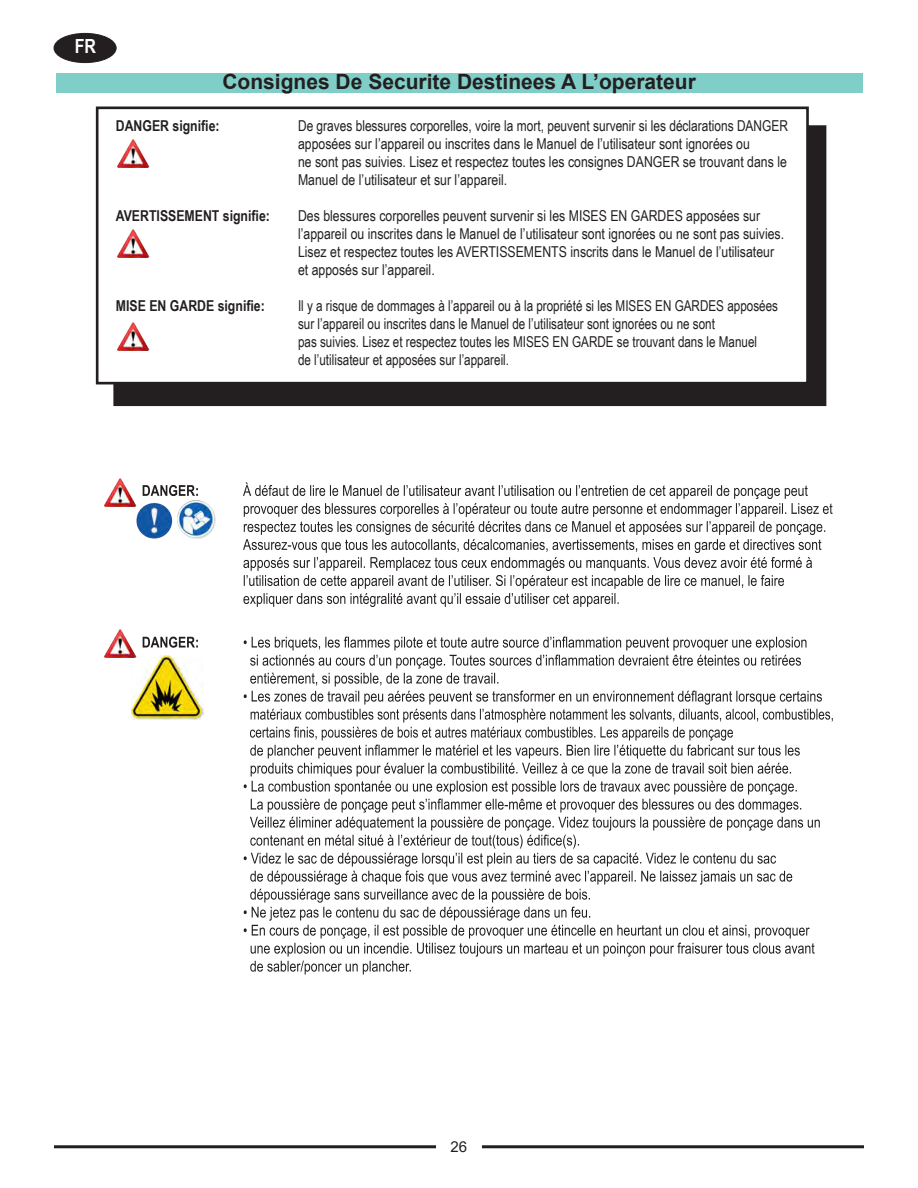
<style>
.page{position:relative;width:918px;height:1188px;background:#fff}
.page>*{position:absolute;margin:0;border:0;box-sizing:border-box;transform-origin:0 0}
.t1{font:700 21px "Arial";color:#231f20}
.t2{font:700 19.5px "Arial Narrow";color:#fff}
.t3{font:15px "Arial Narrow";color:#231f20}
.t4{font:15px "Arial Narrow";color:#231f20;scale:.95 1}
.t5{font:700 15px "Arial Narrow";color:#231f20}
.t6{font:15px "Arial";color:#231f20}
</style>
<div class="page">
<hr style="left:54px;top:1145px;width:382px;height:3px;background:#231f20">
<hr style="left:482px;top:1145px;width:382px;height:3px;background:#231f20">
<div style="left:54px;top:33px;width:62px;height:30px;background:#231f20;border-radius:50%"></div>
<div style="left:54px;top:33px;width:63px;height:30px;border:1px solid #231f20;border-radius:50%"></div>
<div style="left:56px;top:74px;width:807px;height:19px;background:#80cec8"></div>
<div style="left:114px;top:126px;width:712px;height:279px;background:#231f20"></div>
<div style="left:97px;top:108px;width:711px;height:275px;background:#fff"></div>
<div style="left:96px;top:107px;width:713px;height:277px;border:3px solid #231f20"></div>
<img style="left:117px;top:139px;width:33px;height:28px">
<img style="left:117px;top:229px;width:33px;height:28px">
<img style="left:117px;top:323px;width:33px;height:28px">
<svg style="left:143px;top:637px;width:690px;height:338px"></svg>
<svg style="left:143px;top:482px;width:690px;height:125px"></svg>
<img style="left:105px;top:478px;width:30px;height:28px">
<img style="left:177px;top:500px;width:39px;height:38px">
<img style="left:135px;top:501px;width:40px;height:37px">
<img style="left:132px;top:655px;width:72px;height:65px">
<img style="left:105px;top:630px;width:32px;height:28px">
<p class="t2" style="left:75px;top:31px;width:23px">FR</p>
<p class="t1" style="left:222px;top:67px;width:475px">Consignes De Securite Destinees A L’operateur</p>
<p class="t5" style="left:116px;top:114px;width:105px">DANGER signifie:</p>
<p class="t3" style="left:298px;top:114px;width:492px">De graves blessures corporelles, voire la mort, peuvent survenir si les déclarations DANGER</p>
<p class="t3" style="left:298px;top:132px;width:453px">apposées sur l’appareil ou inscrites dans le Manuel de l’utilisateur sont ignorées ou</p>
<p class="t3" style="left:298px;top:150px;width:490px">ne sont pas suivies. Lisez et respectez toutes les consignes DANGER se trouvant dans le</p>
<p class="t3" style="left:298px;top:168px;width:211px">Manuel de l’utilisateur et sur l’appareil.</p>
<p class="t5" style="left:116px;top:204px;width:156px">AVERTISSEMENT signifie:</p>
<p class="t3" style="left:298px;top:204px;width:464px">Des blessures corporelles peuvent survenir si les MISES EN GARDES apposées sur</p>
<p class="t3" style="left:298px;top:222px;width:488px">l’appareil ou inscrites dans le Manuel de l’utilisateur sont ignorées ou ne sont pas suivies.</p>
<p class="t3" style="left:298px;top:240px;width:478px">Lisez et respectez toutes les AVERTISSEMENTS inscrits dans le Manuel de l’utilisateur</p>
<p class="t3" style="left:298px;top:258px;width:138px">et apposés sur l’appareil.</p>
<p class="t5" style="left:116px;top:294px;width:150px">MISE EN GARDE signifie:</p>
<p class="t4" style="left:298px;top:294px;width:507px">Il y a risque de dommages à l’appareil ou à la propriété si les MISES EN GARDES apposées</p>
<p class="t4" style="left:298px;top:312px;width:440px">sur l’appareil ou inscrites dans le Manuel de l’utilisateur sont ignorées ou ne sont</p>
<p class="t4" style="left:298px;top:330px;width:485px">pas suivies. Lisez et respectez toutes les MISES EN GARDE se trouvant dans le Manuel</p>
<p class="t4" style="left:298px;top:348px;width:224px">de l’utilisateur et apposées sur l’appareil.</p>
<p class="t6" style="left:451px;top:1137px;width:18px">26</p>
</div>
